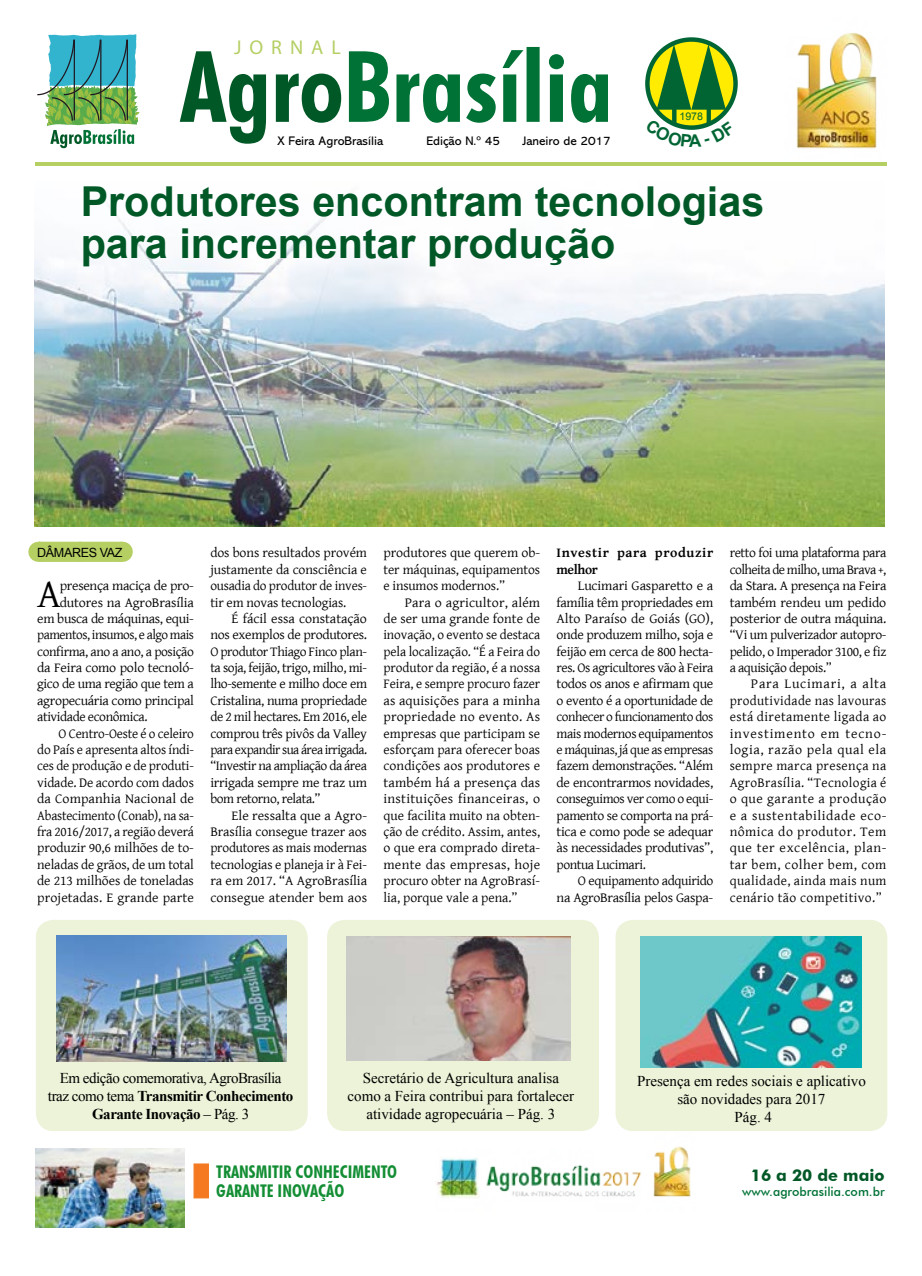
<style>
.page{position:relative;width:922px;height:1276px;background:#fff}
.page>*{position:absolute;margin:0;border:0;box-sizing:border-box;transform-origin:0 0}
.t1{font:700 41.25px/42.5px "Arial";color:#005826}
.t2{font:40.38px "Gentium Basic";color:#000}
.t3{font:20px "Myriad Pro";letter-spacing:.4em;color:#b5cf63}
.t4{font:700 condensed 17.5px/18.8px "Futura BT";color:#138e34}
.t5{font:700 16.25px "Futura BT";color:#005826}
.t6{font:15px/18px "Times New Roman";color:#000;text-align:center}
.t7{font:15px/18px "Times New Roman";letter-spacing:-.03em;color:#000;text-align:center}
.t8{font:13.75px/16.4px "Gentium Basic";letter-spacing:-.015em;color:#000;text-align:justify}
.t9{font:13.75px "Gentium Basic";letter-spacing:-.035em;color:#000}
.t10{font:13.75px "Gentium Basic";letter-spacing:-.015em;color:#000;scale:.96 1}
.t11{font:700 13.75px/16.4px "Gentium Basic";letter-spacing:.045em;color:#000}
.t12{font:13.75px "Gentium Basic";letter-spacing:.01em;color:#000}
.t13{font:13.75px "Gentium Basic";letter-spacing:.005em;color:#000}
.t14{font:12.75px "Arial";letter-spacing:-.03em;color:#000}
.t15{font:12.5px "Abadi";color:#000}
.t16{font:500 12.5px "Futura BT";color:#007236}
.t17{font:10.62px "Arial";color:#006533}
.s1{font-weight:700}
</style>
<div class="page">
<img style="left:35px;top:1148px;width:149px;height:79px">
<img style="left:35px;top:202px;width:848px;height:325px">
<div style="left:36px;top:920px;width:271px;height:211px;background:#ecf3d8;border-radius:18px"></div>
<div style="left:615px;top:920px;width:272px;height:211px;background:#ecf3d8;border-radius:18px"></div>
<div style="left:327px;top:920px;width:271px;height:211px;background:#ecf3d8;border-radius:18px"></div>
<hr style="left:35px;top:162px;width:851px;height:4px;background:#b5cf63">
<svg style="left:645px;top:37px;width:92px;height:93px"></svg>
<svg style="left:37px;top:34px;width:103px;height:114px"></svg>
<svg style="left:180px;top:51px;width:161px;height:93px"></svg>
<svg style="left:349px;top:47px;width:258px;height:76px"></svg>
<img style="left:640px;top:936px;width:221px;height:131px">
<img style="left:346px;top:937px;width:224px;height:124px">
<img style="left:56px;top:935px;width:230px;height:126px">
<div style="left:38px;top:542px;width:84px;height:20px;background:#b5cf63"></div>
<svg style="left:84px;top:561px;width:17px;height:1px"></svg>
<svg style="left:122px;top:542px;width:1px;height:20px"></svg>
<div style="left:193px;top:1163px;width:16px;height:35px;background:#f47920;border:1px solid #f47920"></div>
<img style="left:437px;top:1130px;width:254px;height:68px">
<img style="left:796px;top:33px;width:91px;height:133px">
<svg style="left:645px;top:44px;width:90px;height:86px"></svg>
<h3 class="t3" style="left:234px;top:35px;width:108px">JORNAL</h3>
<p class="t15" style="left:277px;top:134px;width:107px">X Feira AgroBrasília</p>
<p class="t15" style="left:426px;top:134px;width:75px">Edição N.º 45</p>
<p class="t15" style="left:522px;top:134px;width:90px">Janeiro de 2017</p>
<p class="t17" style="left:679px;top:110px;width:25px">1978</p>
<h1 class="t1" style="left:81px;top:181px;width:685px">Produtores encontram tecnologias para incrementar produção</h1>
<p class="t14" style="left:37px;top:544px;width:87px">dÂMAREs VAZ</p>
<h2 class="t2" style="left:37px;top:564px;width:25px">A</h2>
<p class="t8" style="left:60px;top:577px;width:136px">presença maciça de pro-</p>
<p class="t8" style="left:60px;top:593px;width:136px">dutores na AgroBrasília</p>
<p class="t8" style="left:37px;top:610px;width:158px">em busca de máquinas, equi-</p>
<p class="t9" style="left:37px;top:625px;width:158px">pamentos, insumos, e algo mais</p>
<p class="t8" style="left:37px;top:642px;width:158px">confirma, ano a ano, a posição</p>
<p class="t8" style="left:37px;top:659px;width:158px">da Feira como polo tecnoló-</p>
<p class="t8" style="left:37px;top:675px;width:158px">gico de uma região que tem a</p>
<p class="t8" style="left:37px;top:692px;width:158px">agropecuária como principal</p>
<p class="t8" style="left:37px;top:708px;width:112px">atividade econômica.</p>
<p class="t8" style="left:58px;top:724px;width:137px">O Centro-Oeste é o celeiro</p>
<p class="t8" style="left:37px;top:741px;width:158px">do País e apresenta altos índi-</p>
<p class="t8" style="left:37px;top:757px;width:158px">ces de produção e de produti-</p>
<p class="t8" style="left:37px;top:774px;width:158px">vidade. De acordo com dados</p>
<p class="t13" style="left:37px;top:788px;width:158px">da Companhia Nacional de</p>
<p class="t10" style="left:37px;top:805px;width:165px">Abastecimento (Conab), na sa-</p>
<p class="t8" style="left:37px;top:823px;width:158px">fra 2016/2017, a região deverá</p>
<p class="t8" style="left:37px;top:839px;width:158px">produzir 90,6 milhões de to-</p>
<p class="t8" style="left:37px;top:856px;width:158px">neladas de grãos, de um total</p>
<p class="t8" style="left:37px;top:872px;width:158px">de 213 milhões de toneladas</p>
<p class="t12" style="left:37px;top:887px;width:158px">projetadas. E grande parte</p>
<p class="t8" style="left:210px;top:544px;width:158px">dos bons resultados provém justamente da consciência e ousadia do produtor de inves&shy;tir em novas tecnologias.</p>
<p class="t8" style="left:210px;top:610px;width:158px;text-indent:21px">É fácil essa constatação nos exemplos de produtores.<br>O produtor Thiago Finco plan&shy;ta soja, feijão, trigo, milho, mi&shy;lho-semente e milho doce em Cristalina, numa propriedade de 2 mil hectares. Em 2016, ele comprou três pivôs da Valley para expandir sua área irrigada. “Investir na ampliação da área irrigada sempre me traz um bom retorno, relata.”</p>
<p class="t8" style="left:210px;top:806px;width:158px;text-indent:21px">Ele ressalta que a Agro-Brasília consegue trazer aos produtores as mais modernas tecnologias e planeja ir à Fei&shy;ra em 2017. “A AgroBrasília consegue atender bem aos</p>
<p class="t8" style="left:383px;top:544px;width:158px">produtores que querem ob&shy;ter máquinas, equipamentos e insumos modernos.”</p>
<p class="t8" style="left:383px;top:593px;width:158px;text-indent:21px">Para o agricultor, além de ser uma grande fonte de inovação, o evento se destaca pela localização. “É a Feira do produtor da região, é a nossa Feira, e sempre procuro fazer as aquisições para a minha propriedade no evento. As empresas que participam se esforçam para oferecer boas condições aos produtores e também há a presença das instituições financeiras, o que facilita muito na obten&shy;ção de crédito. Assim, antes, o que era comprado direta&shy;mente das empresas, hoje procuro obter na AgroBrasí&shy;lia, porque vale a pena.”</p>
<p class="t11" style="left:556px;top:544px;width:158px">Investir para produzir melhor</p>
<p class="t8" style="left:556px;top:577px;width:158px;text-indent:21px">Lucimari Gasparetto e a família têm propriedades em Alto Paraíso de Goiás (GO), onde produzem milho, soja e feijão em cerca de 800 hecta&shy;res. Os agricultores vão à Feira todos os anos e afirmam que o evento é a oportunidade de conhecer o funcionamento dos mais modernos equipamentos e máquinas, já que as empresas fazem demonstrações. “Além de encontrarmos novidades, conseguimos ver como o equi&shy;pamento se comporta na prá&shy;tica e como pode se adequar às necessidades produtivas”, pontua Lucimari.</p>
<p class="t8" style="left:556px;top:872px;width:158px;text-align:right">O equipamento adquirido<br>na AgroBrasília pelos Gaspa-</p>
<p class="t8" style="left:729px;top:544px;width:158px">retto foi uma plataforma para colheita de milho, uma Brava +, da Stara. A presença na Feira também rendeu um pedido posterior de outra máquina. “Vi um pulverizador autopro&shy;pelido, o Imperador 3100, e fiz a aquisição depois.”</p>
<p class="t8" style="left:729px;top:675px;width:158px;text-indent:21px">Para Lucimari, a alta produtividade nas lavouras está diretamente ligada ao investimento em tecno&shy;logia, razão pela qual ela sempre marca presença na AgroBrasília. “Tecnologia é o que garante a produção e a sustentabilidade eco&shy;nômica do produtor. Tem que ter excelência, plan&shy;tar bem, colher bem, com qualidade, ainda mais num cenário tão competitivo.”</p>
<p class="t7" style="left:48px;top:1068px;width:247px">Em edição comemorativa, AgroBrasília traz como tema <span class="s1">Transmitir Conhecimento<br>Garante Inovação</span> – Pág. 3</p>
<p class="t6" style="left:347px;top:1068px;width:228px">Secretário de Agricultura analisa como a Feira contribui para fortalecer atividade agropecuária – Pág. 3</p>
<p class="t4" style="left:216px;top:1162px;width:182px">TRANSMITIR CONHECIMENTO<br>GARANTE INOVAÇÃO</p>
<p class="t6" style="left:637px;top:1071px;width:230px">Presença em redes sociais e aplicativo são novidades para 2017<br>Pág. 4</p>
<p class="t5" style="left:750px;top:1165px;width:135px">16 a 20 de maio</p>
<p class="t16" style="left:741px;top:1184px;width:144px">www.agrobrasilia.com.br</p>
</div>
